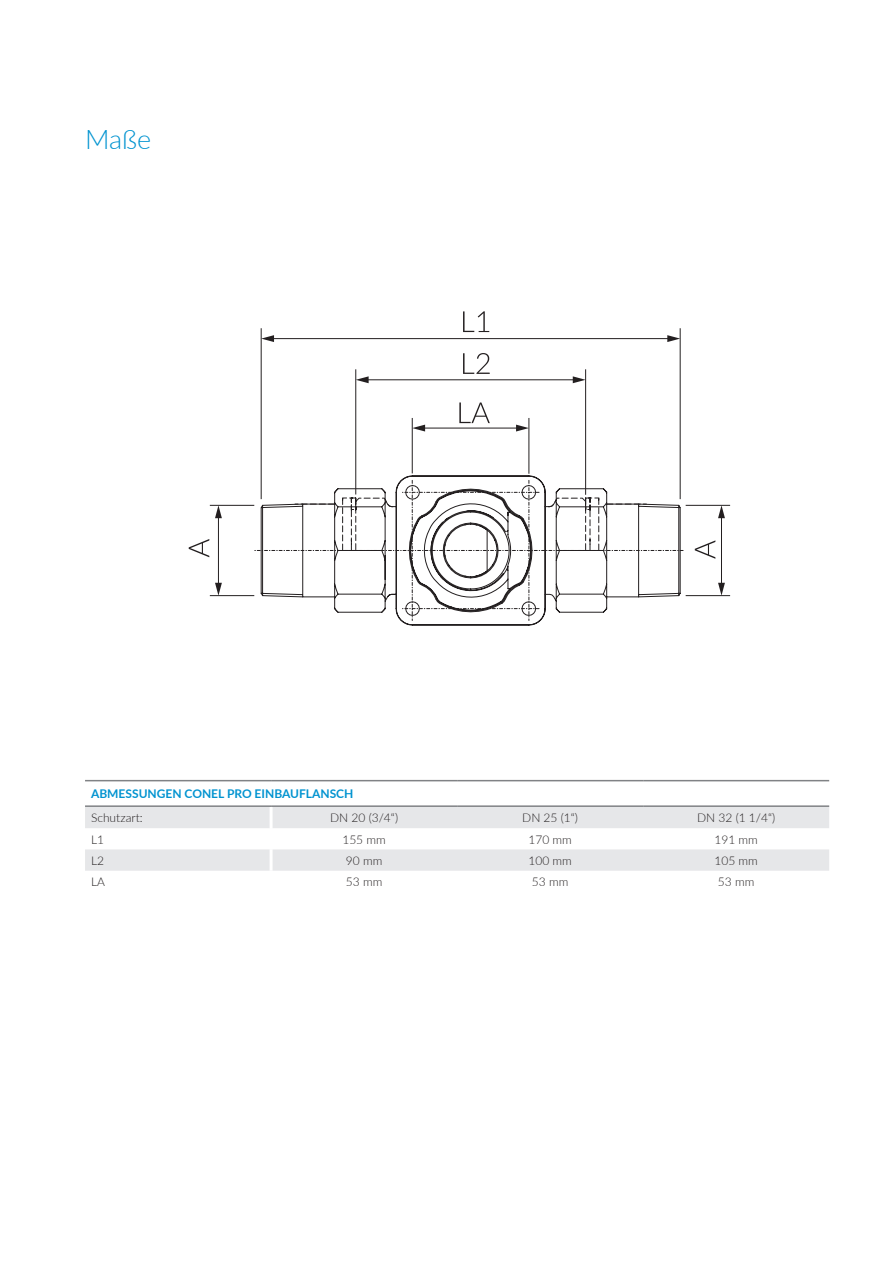
<style>
.page{position:relative;width:893px;height:1263px;background:#fff}
.page>*{position:absolute;margin:0;border:0;box-sizing:border-box;transform-origin:0 0}
.t1{font:300 27px "Lato";color:#0093d0}
.t2{font:300 12px "Lato";color:#231f20}
.t3{font:700 12px "Lato";color:#0093d0}
</style>
<div class="page">
<svg style="left:85px;top:807px;width:744px;height:64px;fill:#e6e7e9"></svg>
<hr style="left:270px;top:807px;width:3px;height:21px;background:#fff">
<hr style="left:270px;top:828px;width:3px;height:21px;background:#fff">
<hr style="left:270px;top:849px;width:3px;height:22px;background:#fff">
<hr style="left:85px;top:780px;width:186px;height:1px;background:#808285">
<hr style="left:271px;top:780px;width:186px;height:1px;background:#808285">
<hr style="left:457px;top:780px;width:186px;height:1px;background:#808285">
<hr style="left:643px;top:780px;width:186px;height:1px;background:#808285">
<hr style="left:85px;top:805px;width:186px;height:2px;background:#808285">
<hr style="left:271px;top:805px;width:186px;height:2px;background:#808285">
<hr style="left:457px;top:805px;width:186px;height:2px;background:#808285">
<hr style="left:643px;top:805px;width:186px;height:2px;background:#808285">
<svg style="left:260px;top:475px;width:421px;height:151px"></svg>
<hr style="left:686px;top:595px;width:44px;height:1px;background:#231f20">
<hr style="left:686px;top:505px;width:44px;height:1px;background:#231f20">
<hr style="left:721px;top:512px;width:1px;height:77px;background:#231f20">
<svg style="left:718px;top:505px;width:7px;height:13px"></svg>
<svg style="left:718px;top:583px;width:7px;height:13px"></svg>
<svg style="left:695px;top:540px;width:20px;height:19px"></svg>
<hr style="left:210px;top:505px;width:44px;height:1px;background:#231f20">
<hr style="left:210px;top:595px;width:44px;height:1px;background:#231f20">
<hr style="left:218px;top:512px;width:1px;height:77px;background:#231f20">
<svg style="left:215px;top:583px;width:7px;height:13px"></svg>
<svg style="left:215px;top:505px;width:7px;height:13px"></svg>
<svg style="left:189px;top:539px;width:20px;height:18px"></svg>
<hr style="left:529px;top:418px;width:1px;height:56px;background:#231f20">
<hr style="left:412px;top:418px;width:1px;height:55px;background:#231f20">
<hr style="left:419px;top:428px;width:103px;height:1px;background:#231f20">
<svg style="left:412px;top:425px;width:13px;height:6px"></svg>
<svg style="left:516px;top:425px;width:13px;height:6px"></svg>
<hr style="left:585px;top:369px;width:1px;height:126px;background:#231f20">
<hr style="left:355px;top:369px;width:1px;height:125px;background:#231f20">
<hr style="left:362px;top:379px;width:217px;height:1px;background:#231f20">
<svg style="left:356px;top:376px;width:13px;height:7px"></svg>
<svg style="left:573px;top:376px;width:13px;height:7px"></svg>
<svg style="left:463px;top:311px;width:26px;height:21px"></svg>
<hr style="left:261px;top:328px;width:1px;height:171px;background:#231f20">
<hr style="left:680px;top:328px;width:1px;height:171px;background:#231f20">
<hr style="left:268px;top:338px;width:406px;height:1px;background:#231f20">
<svg style="left:667px;top:335px;width:13px;height:7px"></svg>
<svg style="left:261px;top:335px;width:13px;height:7px"></svg>
<svg style="left:463px;top:353px;width:27px;height:21px"></svg>
<svg style="left:459px;top:402px;width:31px;height:21px"></svg>
<h1 class="t1" style="left:85px;top:121px;width:68px">Maße</h1>
<p class="t3" style="left:91px;top:785px;width:264px">ABMESSUNGEN CONEL PRO EINBAUFLANSCH</p>
<p class="t2" style="left:91px;top:810px;width:53px">Schutzart:</p>
<p class="t2" style="left:330px;top:810px;width:70px">DN 20 (3/4“)</p>
<p class="t2" style="left:522px;top:810px;width:57px">DN 25 (1“)</p>
<p class="t2" style="left:697px;top:810px;width:80px">DN 32 (1 1/4“)</p>
<p class="t2" style="left:91px;top:831px;width:15px">L1</p>
<p class="t2" style="left:342px;top:831px;width:45px">155 mm</p>
<p class="t2" style="left:528px;top:831px;width:45px">170 mm</p>
<p class="t2" style="left:714px;top:831px;width:45px">191 mm</p>
<p class="t2" style="left:91px;top:852px;width:15px">L2</p>
<p class="t2" style="left:346px;top:852px;width:38px">90 mm</p>
<p class="t2" style="left:528px;top:852px;width:45px">100 mm</p>
<p class="t2" style="left:714px;top:852px;width:45px">105 mm</p>
<p class="t2" style="left:91px;top:873px;width:15px">LA</p>
<p class="t2" style="left:346px;top:873px;width:38px">53 mm</p>
<p class="t2" style="left:532px;top:873px;width:38px">53 mm</p>
<p class="t2" style="left:718px;top:873px;width:38px">53 mm</p>
</div>
